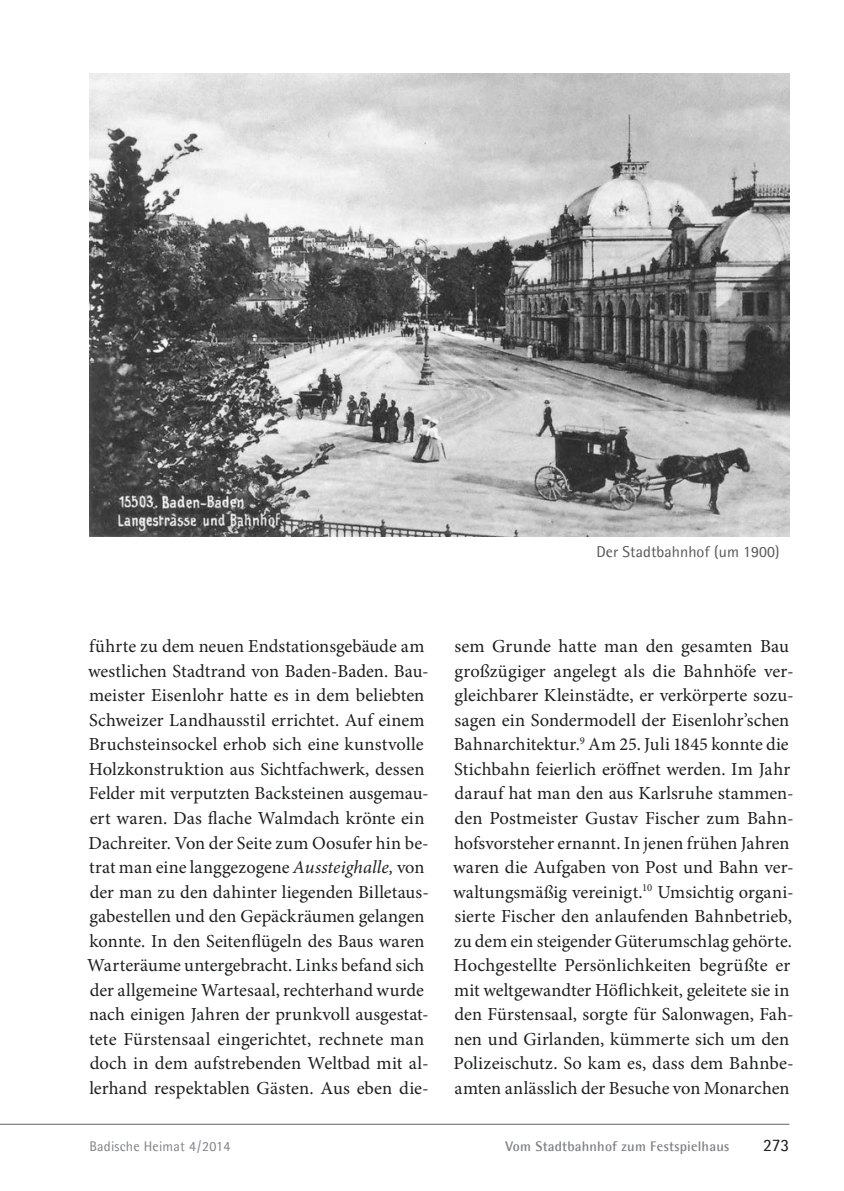
<style>
.page{position:relative;width:844px;height:1191px;background:#fff}
.page>*{position:absolute;margin:0;border:0;box-sizing:border-box;transform-origin:0 0}
.t1{font:18.38px/24.5px "Minion Pro";color:#1d1e1f}
.t2{font:17.5px "Agfa Rotis Semisans";color:#1d1e1f}
.t3{font:15.75px "Agfa Rotis Semisans";letter-spacing:.005em;color:#57585a}
.t4{font:700 14px "Agfa Rotis Semisans";letter-spacing:.015em;color:#808285}
.t5{font:14px "Agfa Rotis Semisans";letter-spacing:.015em;color:#808285}
.s1{font-style:italic}
</style>
<div class="page">
<hr style="left:0;top:1124px;width:789px;height:1px;background:#636366">
<img style="left:89px;top:74px;width:700px;height:462px">
<p class="t3" style="left:596px;top:543px;width:184px">Der Stadtbahnhof (um 1900)</p>
<p class="t1" style="left:87px;top:636px;width:343px">führte zu dem neuen Endstationsgebäude am westlichen Stadtrand von Baden-Baden. Bau&shy;meister Eisenlohr hatte es in dem beliebten Schweizer Landhausstil errichtet. Auf einem Bruchsteinsockel erhob sich eine kunstvolle Holzkonstruktion aus Sichtfachwerk, dessen Felder mit verputzten Backsteinen ausgemau&shy;ert waren. Das flache Walmdach krönte ein Dachreiter. Von der Seite zum Oosufer hin be&shy;trat man eine langgezogene <span class="s1">Aussteighalle,</span> von der man zu den dahinter liegenden Billetaus&shy;gabestellen und den Gepäckräumen gelangen konnte. In den Seitenflügeln des Baus waren Warteräume untergebracht. Links befand sich der allgemeine Wartesaal, rechterhand wurde nach einigen Jahren der prunkvoll ausgestat&shy;tete Fürstensaal eingerichtet, rechnete man doch in dem aufstrebenden Weltbad mit al&shy;lerhand respektablen Gästen. Aus eben die-</p>
<p class="t1" style="left:453px;top:636px;width:342px">sem Grunde hatte man den gesamten Bau großzügiger angelegt als die Bahnhöfe ver&shy;gleichbarer Kleinstädte, er verkörperte sozu&shy;sagen ein Sondermodell der Eisenlohr’schen Bahnarchitektur.<sup>9</sup> Am 25. Juli 1845 konnte die Stichbahn feierlich eröffnet werden. Im Jahr darauf hat man den aus Karlsruhe stammen&shy;den Postmeister Gustav Fischer zum Bahn&shy;hofsvorsteher ernannt. In jenen frühen Jahren waren die Aufgaben von Post und Bahn ver&shy;waltungsmäßig vereinigt.<sup>10</sup> Umsichtig organi&shy;sierte Fischer den anlaufenden Bahnbetrieb, zu dem ein steigender Güterumschlag gehörte.<br>Hochgestellte Persönlichkeiten begrüßte er mit weltgewandter Höflichkeit, geleitete sie in den Fürstensaal, sorgte für Salonwagen, Fah&shy;nen und Girlanden, kümmerte sich um den Polizeischutz. So kam es, dass dem Bahnbe&shy;amten anlässlich der Besuche von Monarchen</p>
<p class="t5" style="left:89px;top:1137px;width:142px">Badische Heimat 4 / 2014</p>
<p class="t4" style="left:505px;top:1137px;width:225px">Vom Stadtbahnhof zum Festspielhaus</p>
<p class="t2" style="left:762px;top:1134px;width:28px">273</p>
</div>
